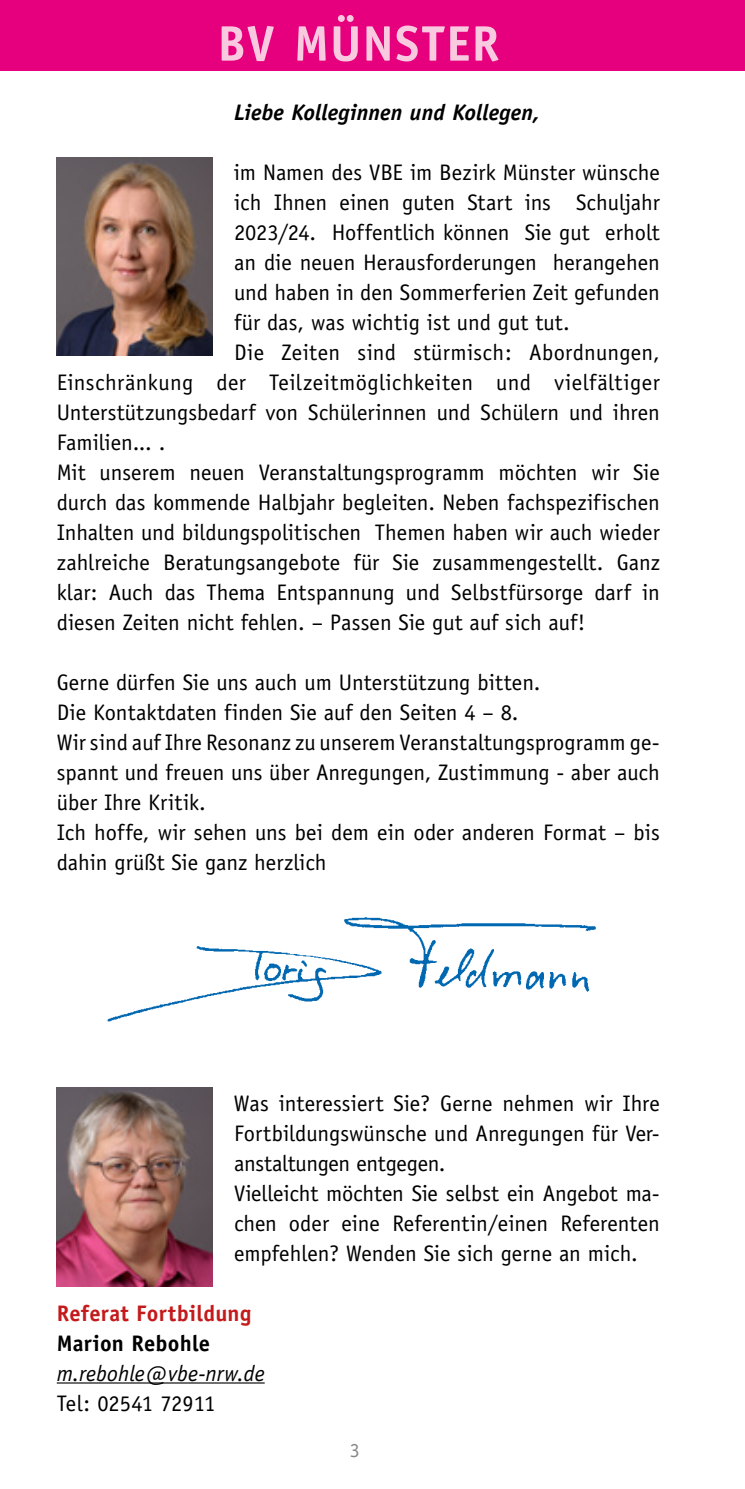
<style>
.page{position:relative;width:745px;height:1489px;background:#fff}
.page>*{position:absolute;margin:0;border:0;box-sizing:border-box;transform-origin:0 0}
.t1{font:700 50px "Officina Sans";letter-spacing:.02em;color:#f8c9df}
.t2{font:22.5px/30px "Officina Sans";color:#000}
.t3{font:22.5px "Officina Sans";letter-spacing:.02em;color:#000}
.t4{font:italic 700 22.5px "Officina Sans";color:#000}
.t5{font:italic 22.5px "Officina Sans";letter-spacing:.005em;color:#000}
.t6{font:700 22.5px "Officina Sans";letter-spacing:.01em;color:#c51a1b}
.t7{font:700 22.5px "Officina Sans";letter-spacing:.01em;color:#000}
.t8{font:20px "Officina Sans";color:#878787}
</style>
<div class="page">
<div style="left:0;top:0;width:744px;height:71px;background:#e6007d"></div>
<hr style="left:57px;top:1382px;width:207px;height:1px;background:#000">
<img style="left:57px;top:157px;width:156px;height:198px">
<img style="left:57px;top:1087px;width:156px;height:199px">
<img style="left:107px;top:917px;width:489px;height:105px">
<h1 class="t1" style="left:217px;top:12px;width:283px">BV MÜNSTER</h1>
<p class="t4" style="left:234px;top:99px;width:307px">Liebe Kolleginnen und Kollegen,</p>
<p class="t2" style="left:234px;top:157px;width:427px">im Namen des VBE im Bezirk Münster wünsche</p>
<p class="t2" style="left:234px;top:187px;width:427px">ich Ihnen einen guten Start ins Schuljahr</p>
<p class="t2" style="left:234px;top:217px;width:427px">2023/24. Hoffentlich können Sie gut erholt</p>
<p class="t2" style="left:234px;top:247px;width:427px">an die neuen Herausforderungen herangehen</p>
<p class="t2" style="left:234px;top:277px;width:427px">und haben in den Sommerferien Zeit gefunden</p>
<p class="t2" style="left:234px;top:307px;width:337px">für das, was wichtig ist und gut tut.</p>
<p class="t2" style="left:234px;top:337px;width:427px">Die Zeiten sind stürmisch: Abordnungen,</p>
<p class="t3" style="left:57px;top:369px;width:604px">Einschränkung der Teilzeitmöglichkeiten und vielfältiger</p>
<p class="t2" style="left:57px;top:397px;width:604px">Unterstützungsbedarf von Schülerinnen und Schülern und ihren</p>
<p class="t2" style="left:57px;top:427px;width:110px">Familien... .</p>
<p class="t2" style="left:57px;top:457px;width:604px">Mit unserem neuen Veranstaltungsprogramm möchten wir Sie</p>
<p class="t2" style="left:57px;top:487px;width:604px">durch das kommende Halbjahr begleiten. Neben fachspezifischen</p>
<p class="t2" style="left:57px;top:517px;width:604px">Inhalten und bildungspolitischen Themen haben wir auch wieder</p>
<p class="t2" style="left:57px;top:547px;width:604px">zahlreiche Beratungsangebote für Sie zusammengestellt. Ganz</p>
<p class="t2" style="left:57px;top:577px;width:604px">klar: Auch das Thema Entspannung und Selbstfürsorge darf in</p>
<p class="t2" style="left:57px;top:607px;width:529px">diesen Zeiten nicht fehlen. – Passen Sie gut auf sich auf!</p>
<p class="t2" style="left:57px;top:667px;width:604px">Gerne dürfen Sie uns auch um Unterstützung bitten.<br>Die Kontaktdaten finden Sie auf den Seiten 4 – 8.<br>Wir sind auf Ihre Resonanz zu unserem Veranstaltungsprogramm ge&shy;spannt und freuen uns über Anregungen, Zustimmung - aber auch über Ihre Kritik.<br>Ich hoffe, wir sehen uns bei dem ein oder anderen Format – bis dahin grüßt Sie ganz herzlich</p>
<p class="t2" style="left:234px;top:1087px;width:427px">Was interessiert Sie? Gerne nehmen wir Ihre Fortbildungswünsche und Anregungen für Ver&shy;anstaltungen entgegen.<br>Vielleicht möchten Sie selbst ein Angebot ma&shy;chen oder eine Referentin/einen Referenten empfehlen? Wenden Sie sich gerne an mich.</p>
<p class="t6" style="left:57px;top:1298px;width:196px">Referat Fortbildung</p>
<p class="t7" style="left:57px;top:1328px;width:155px">Marion Rebohle</p>
<p class="t5" style="left:57px;top:1359px;width:209px">m.rebohle@vbe-nrw.de</p>
<p class="t2" style="left:57px;top:1387px;width:160px">Tel: 02541 72911</p>
<p class="t8" style="left:349px;top:1438px;width:11px">3</p>
</div>
